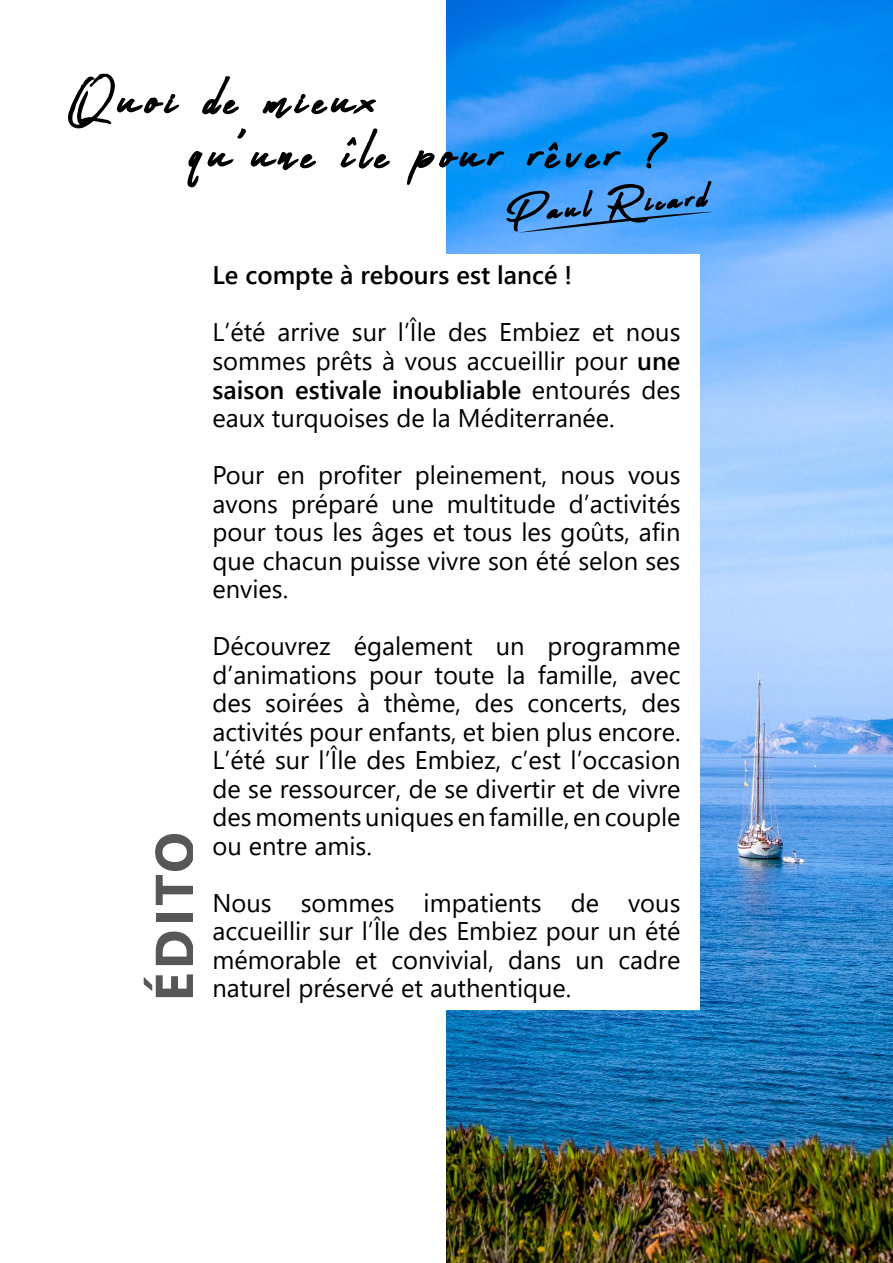
<style>
.page{position:relative;width:893px;height:1263px;background:#fff}
.page>*{position:absolute;margin:0;border:0;box-sizing:border-box;transform-origin:0 0}
.t1{font:700 54px "Segoe UI";letter-spacing:.06em;color:#575756}
.t2{font:25.5px/28.5px "Segoe UI";color:#000;text-align:justify}
.t3{font:600 25.5px "Segoe UI";color:#000}
.s1{font-weight:600}
</style>
<div class="page">
<img style="left:446px;top:0;width:447px;height:1263px">
<svg style="left:68px;top:73px;width:111px;height:56px"></svg>
<svg style="left:202px;top:76px;width:37px;height:39px"></svg>
<svg style="left:262px;top:94px;width:114px;height:25px"></svg>
<svg style="left:187px;top:128px;width:129px;height:60px"></svg>
<svg style="left:340px;top:128px;width:50px;height:41px"></svg>
<svg style="left:406px;top:131px;width:307px;height:102px;background:#4497de"></svg>
<div style="left:193px;top:254px;width:507px;height:755px;background:#fff"></div>
<h1 class="t1" style="left:123px;top:1001px;width:171px;rotate:-90deg">ÉDITO</h1>
<p class="t3" style="left:212px;top:251px;width:361px">Le compte à rebours est lancé !</p>
<p class="t2" style="left:212px;top:316px;width:470px">L’été arrive sur l’Île des Embiez et nous sommes prêts à vous accueillir pour <span class="s1">une saison estivale inoubliable</span> entourés des eaux turquoises de la Méditerranée.</p>
<p class="t2" style="left:212px;top:458px;width:470px">Pour en profiter pleinement, nous vous avons préparé une multitude d’activités pour tous les âges et tous les goûts, afin que chacun puisse vivre son été selon ses envies.</p>
<p class="t2" style="left:212px;top:629px;width:470px">Découvrez également un programme d’animations pour toute la famille, avec des soirées à thème, des concerts, des activités pour enfants, et bien plus encore.<br>L’été sur l’Île des Embiez, c’est l’occasion de se ressourcer, de se divertir et de vivre des moments uniques en famille, en couple ou entre amis.</p>
<p class="t2" style="left:212px;top:886px;width:470px">Nous sommes impatients de vous accueillir sur l’Île des Embiez pour un été mémorable et convivial, dans un cadre naturel préservé et authentique.</p>
</div>
